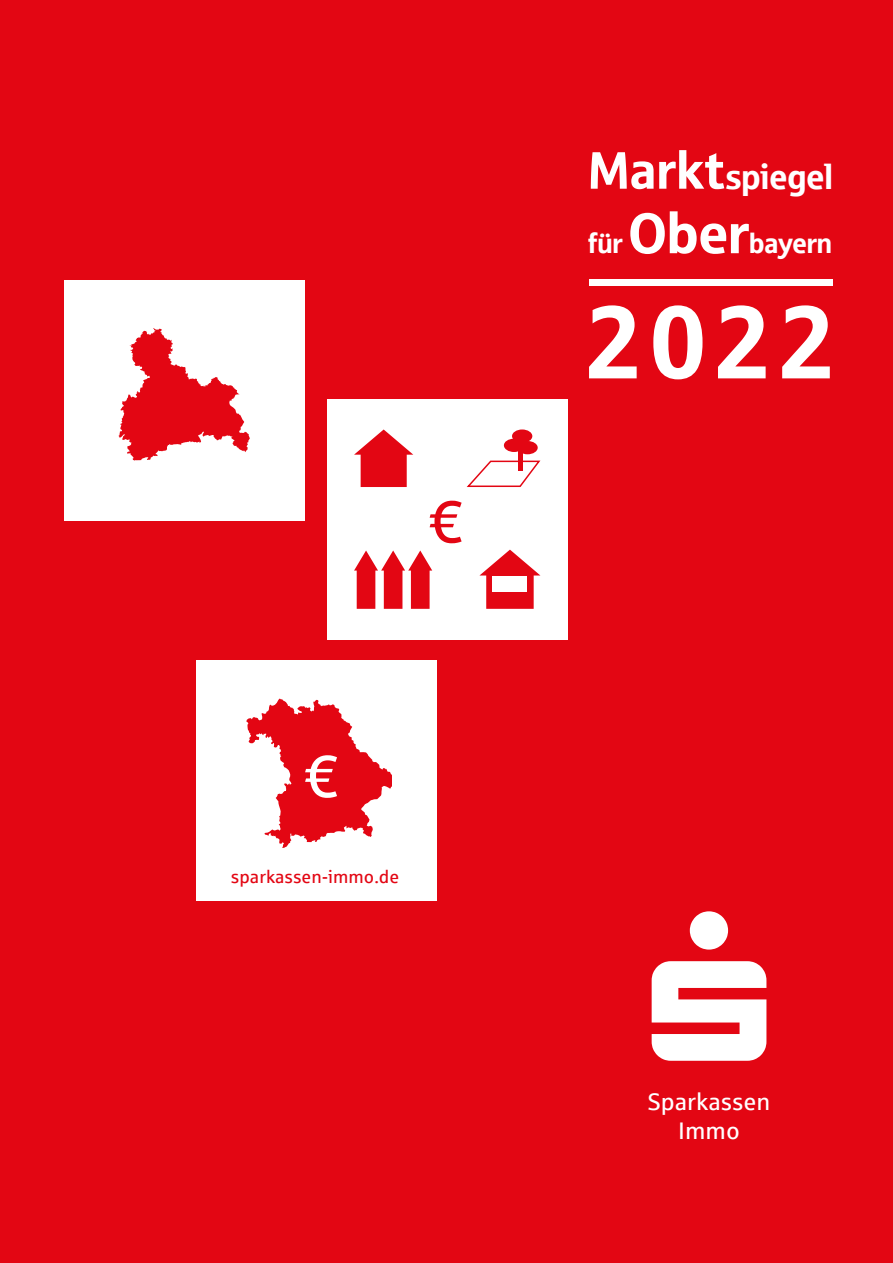
<style>
.page{position:relative;width:893px;height:1263px;background:#e30613}
.page>*{position:absolute;margin:0;border:0;box-sizing:border-box;transform-origin:0 0}
.t1{font:103.5px "Sparkasse Head";color:#fff}
.t2{font:61.5px "Sparkasse Head";color:#fff}
.t3{font:34.5px "Sparkasse Head";color:#fff}
.t4{font:27.75px "Sparkasse Head";letter-spacing:-.01em;color:#fff}
.t5{font:24px/28.8px "Sparkasse Rg";color:#fff;text-align:center}
.t6{font:18px "Sparkasse Rg";color:#e30613}
.s1{font-size:52.5px}
.s2{font-size:57px}
.s3{font-size:34.5px}
</style>
<div class="page">
<div style="left:196px;top:660px;width:241px;height:241px;background:#fff"></div>
<div style="left:327px;top:399px;width:241px;height:241px;background:#fff"></div>
<svg style="left:430px;top:501px;width:32px;height:42px"></svg>
<svg style="left:466px;top:459px;width:75px;height:28px"></svg>
<hr style="left:519px;top:447px;width:4px;height:24px;background:#e30613">
<div style="left:504px;top:439px;width:20px;height:13px;background:#e30613;border-radius:50%"></div>
<div style="left:512px;top:429px;width:20px;height:14px;background:#e30613;border-radius:50%"></div>
<div style="left:517px;top:441px;width:21px;height:13px;background:#e30613;border-radius:50%"></div>
<svg style="left:354px;top:429px;width:59px;height:58px"></svg>
<svg style="left:354px;top:550px;width:78px;height:59px"></svg>
<svg style="left:479px;top:550px;width:61px;height:59px"></svg>
<div style="left:492px;top:576px;width:34px;height:15px;background:#fff"></div>
<div style="left:589px;top:280px;width:243px;height:6px;background:#fff"></div>
<svg style="left:652px;top:911px;width:114px;height:150px"></svg>
<svg style="left:246px;top:698px;width:146px;height:150px"></svg>
<div style="left:64px;top:280px;width:241px;height:241px;background:#fff"></div>
<svg style="left:119px;top:328px;width:131px;height:132px"></svg>
<h3 class="t3" style="left:588px;top:155px;width:246px"><span class="s1">Markt</span>spiegel</h3>
<h3 class="t4" style="left:588px;top:226px;width:245px">für <span class="s2">Ober</span>bayern</h3>
<h2 class="t2" style="left:588px;top:192px;width:247px"><span class="s3">für</span> Bayern</h2>
<h1 class="t1" style="left:586px;top:276px;width:250px">2022</h1>
<p class="t6" style="left:231px;top:865px;width:170px">sparkassen-immo.de</p>
<h3 class="t5" style="left:648px;top:1087px;width:124px">Sparkassen<br>Immo</h3>
</div>
